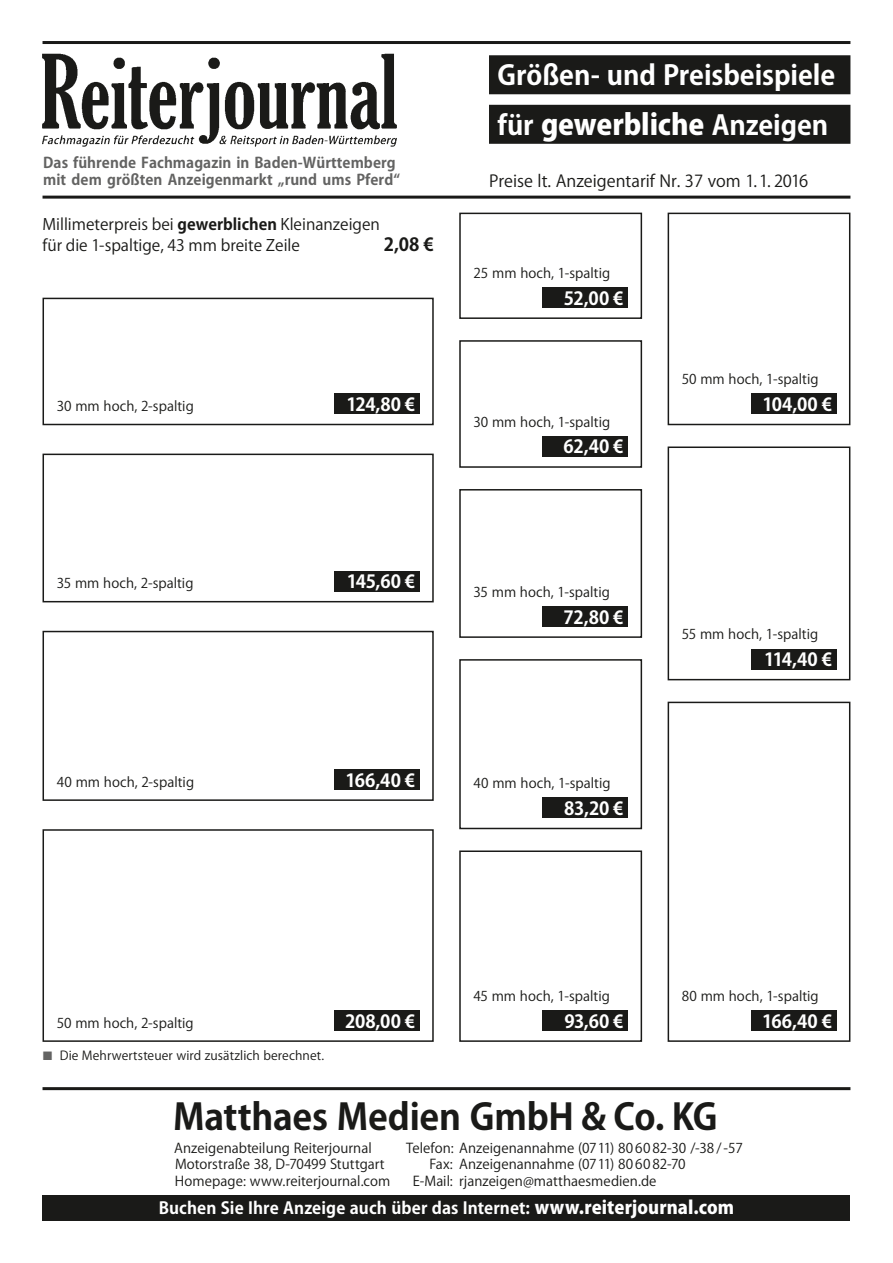
<style>
.page{position:relative;width:893px;height:1263px;background:#fff}
.page>*{position:absolute;margin:0;border:0;box-sizing:border-box;transform-origin:0 0}
.t1{font:700 36px "Koz Go Pro";letter-spacing:-.005em;color:#1a1a18}
.t2{font:700 27px/49.5px "Koz Go Pro";letter-spacing:-.005em;color:#fff}
.t3{font:700 18px "Koz Go Pro";letter-spacing:-.015em;color:#fff}
.t4{font:700 18px "Koz Go Pro";color:#1a1a18}
.t5{font:700 16.5px "Koz Go Pro";letter-spacing:.005em;color:#fff}
.t6{font:16.5px "Koz Go Pro";color:#1a1a18}
.t7{font:15.75px/21px "Koz Go Pro";color:#1a1a18}
.t8{font:700 14.7px/17.2px "Koz Go Pro";letter-spacing:.005em;color:#636362}
.t9{font:13.5px/16.5px "Koz Go Pro";letter-spacing:.005em;color:#1a1a18}
.t10{font:12.3px "Koz Go Pro";letter-spacing:.01em;color:#1a1a18}
.s1{font-weight:700}
.s2{font-weight:800;font-size:28.5px}
.s3{font-weight:800;font-size:18px}
</style>
<div class="page">
<img style="left:42px;top:53px;width:355px;height:93px">
<hr style="left:43px;top:41px;width:807px;height:3px;background:#1a1a18">
<hr style="left:43px;top:1087px;width:807px;height:3px;background:#1a1a18">
<div style="left:43px;top:1195px;width:807px;height:25px;background:#1a1a18"></div>
<hr style="left:43px;top:196px;width:807px;height:3px;background:#1a1a18">
<div style="left:489px;top:55px;width:361px;height:39px;background:#1a1a18"></div>
<div style="left:489px;top:105px;width:361px;height:39px;background:#1a1a18"></div>
<div style="left:334px;top:394px;width:85px;height:20px;background:#1a1a18"></div>
<div style="left:43px;top:298px;width:391px;height:127px;border:2px solid #1a1a18"></div>
<div style="left:334px;top:769px;width:85px;height:21px;background:#1a1a18"></div>
<div style="left:43px;top:631px;width:391px;height:170px;border:2px solid #1a1a18"></div>
<div style="left:334px;top:571px;width:85px;height:20px;background:#1a1a18"></div>
<div style="left:43px;top:454px;width:391px;height:148px;border:2px solid #1a1a18"></div>
<div style="left:543px;top:287px;width:85px;height:21px;background:#1a1a18"></div>
<div style="left:459px;top:213px;width:183px;height:106px;border:2px solid #1a1a18"></div>
<div style="left:334px;top:1010px;width:85px;height:20px;background:#1a1a18"></div>
<div style="left:43px;top:829px;width:391px;height:213px;border:2px solid #1a1a18"></div>
<div style="left:543px;top:1010px;width:85px;height:20px;background:#1a1a18"></div>
<div style="left:459px;top:850px;width:183px;height:192px;border:2px solid #1a1a18"></div>
<div style="left:751px;top:394px;width:85px;height:20px;background:#1a1a18"></div>
<div style="left:668px;top:213px;width:182px;height:212px;border:2px solid #1a1a18"></div>
<div style="left:751px;top:649px;width:85px;height:20px;background:#1a1a18"></div>
<div style="left:668px;top:446px;width:182px;height:234px;border:2px solid #1a1a18"></div>
<div style="left:543px;top:436px;width:85px;height:20px;background:#1a1a18"></div>
<div style="left:459px;top:340px;width:183px;height:128px;border:2px solid #1a1a18"></div>
<div style="left:543px;top:606px;width:85px;height:21px;background:#1a1a18"></div>
<div style="left:459px;top:489px;width:183px;height:149px;border:2px solid #1a1a18"></div>
<div style="left:543px;top:798px;width:85px;height:20px;background:#1a1a18"></div>
<div style="left:459px;top:659px;width:183px;height:170px;border:2px solid #1a1a18"></div>
<div style="left:751px;top:1010px;width:85px;height:20px;background:#1a1a18"></div>
<div style="left:668px;top:702px;width:182px;height:340px;border:2px solid #1a1a18"></div>
<p class="t8" style="left:43px;top:155px;width:358px">Das führende Fachmagazin in Baden-Württemberg mit dem größten Anzeigenmarkt „rund ums Pferd“</p>
<p class="t7" style="left:43px;top:214px;width:339px">Millimeterpreis bei <span class="s1">gewerblichen</span> Kleinanzeigen für die 1-spaltige, 43 mm breite Zeile</p>
<h3 class="t4" style="left:384px;top:232px;width:51px">2,08 €</h3>
<p class="t9" style="left:57px;top:398px;width:139px">30 mm hoch, 2-spaltig</p>
<h3 class="t3" style="left:347px;top:393px;width:70px">124,80 €</h3>
<h2 class="t2" style="left:497px;top:52px;width:339px">Größen- und Preisbeispiele für <span class="s2">gewerbliche</span> Anzeigen</h2>
<p class="t6" style="left:489px;top:170px;width:321px">Preise lt. Anzeigentarif Nr. 37 vom 1.1. 2016</p>
<p class="t9" style="left:473px;top:265px;width:138px">25 mm hoch, 1-spaltig</p>
<h3 class="t3" style="left:564px;top:286px;width:61px">52,00 €</h3>
<p class="t9" style="left:473px;top:414px;width:138px">30 mm hoch, 1-spaltig</p>
<h3 class="t3" style="left:563px;top:435px;width:62px">62,40 €</h3>
<p class="t9" style="left:682px;top:371px;width:138px">50 mm hoch, 1-spaltig</p>
<h3 class="t3" style="left:762px;top:393px;width:71px">104,00 €</h3>
<p class="t9" style="left:57px;top:575px;width:138px">35 mm hoch, 2-spaltig</p>
<h3 class="t3" style="left:347px;top:570px;width:70px">145,60 €</h3>
<p class="t9" style="left:57px;top:774px;width:139px">40 mm hoch, 2-spaltig</p>
<h3 class="t3" style="left:346px;top:768px;width:71px">166,40 €</h3>
<p class="t9" style="left:473px;top:584px;width:138px">35 mm hoch, 1-spaltig</p>
<h3 class="t3" style="left:563px;top:605px;width:62px">72,80 €</h3>
<p class="t9" style="left:473px;top:775px;width:139px">40 mm hoch, 1-spaltig</p>
<h3 class="t3" style="left:564px;top:797px;width:61px">83,20 €</h3>
<p class="t9" style="left:682px;top:626px;width:138px">55 mm hoch, 1-spaltig</p>
<h3 class="t3" style="left:764px;top:648px;width:69px">114,40 €</h3>
<p class="t9" style="left:57px;top:1015px;width:138px">50 mm hoch, 2-spaltig</p>
<h3 class="t3" style="left:345px;top:1009px;width:72px">208,00 €</h3>
<p class="t10" style="left:60px;top:1048px;width:266px">Die Mehrwertsteuer wird zusätzlich berechnet.</p>
<p class="t9" style="left:473px;top:988px;width:138px">45 mm hoch, 1-spaltig</p>
<h3 class="t3" style="left:565px;top:1009px;width:61px">93,60 €</h3>
<p class="t9" style="left:682px;top:988px;width:138px">80 mm hoch, 1-spaltig</p>
<h3 class="t3" style="left:762px;top:1009px;width:71px">166,40 €</h3>
<h1 class="t1" style="left:173px;top:1094px;width:546px">Matthaes Medien GmbH &amp; Co. KG</h1>
<p class="t9" style="left:174px;top:1140px;width:217px">Anzeigenabteilung Reiterjournal<br>Motorstraße 38, D-70499 Stuttgart<br>Homepage: www.reiterjournal.com</p>
<p class="t9" style="left:406px;top:1140px;width:338px">Telefon: Anzeigenannahme (0711) 80 60 82-30 /-38 /-57</p>
<p class="t9" style="left:429px;top:1156px;width:258px">Fax: Anzeigenannahme (0711) 80 60 82-70</p>
<p class="t9" style="left:413px;top:1173px;width:245px">E-Mail: rjanzeigen@matthaesmedien.de</p>
<p class="t5" style="left:159px;top:1198px;width:577px">Buchen Sie Ihre Anzeige auch über das Internet: <span class="s3">www.reiterjournal.com</span></p>
</div>
